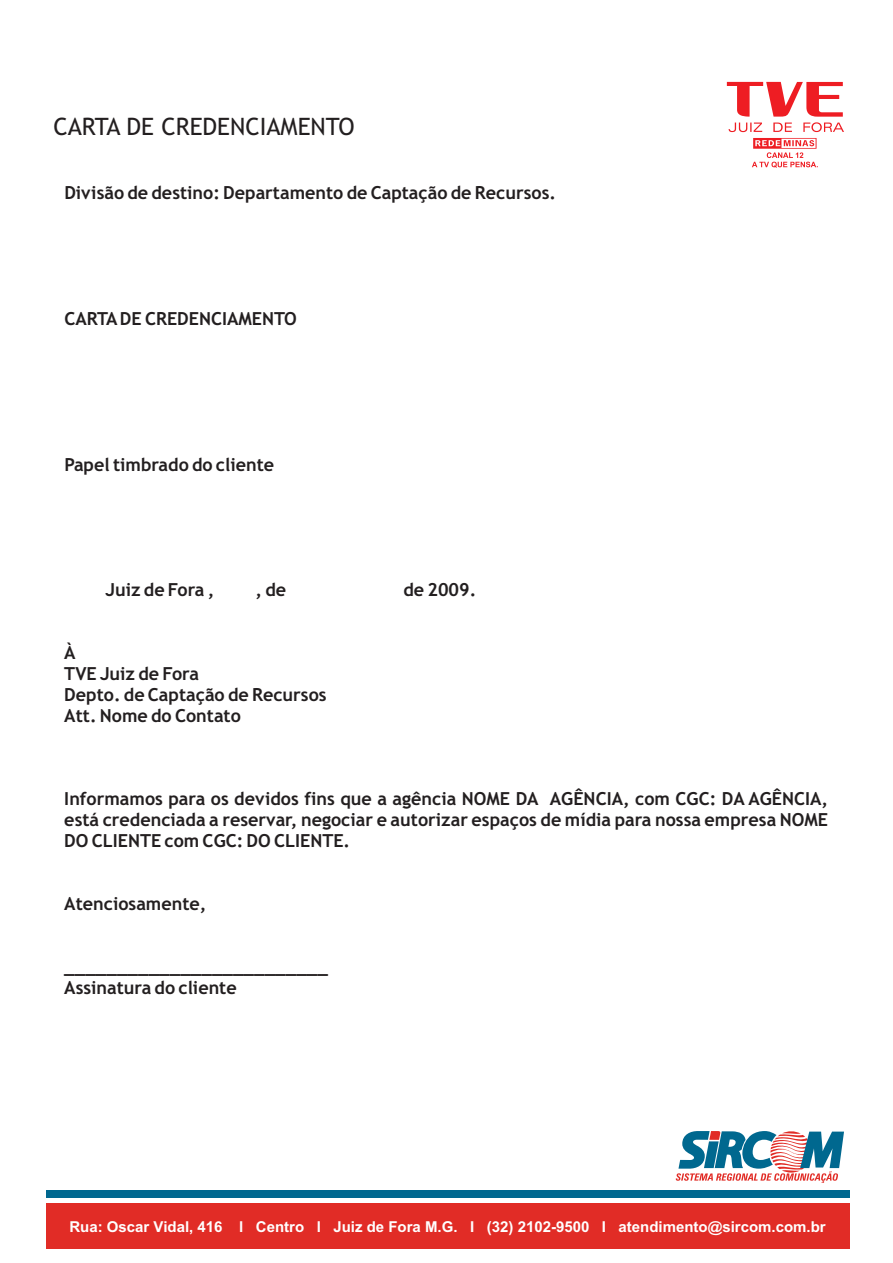
<style>
.page{position:relative;width:893px;height:1263px;background:#fff}
.page>*{position:absolute;margin:0;border:0;box-sizing:border-box;transform-origin:0 0}
.t1{font:24px "Trebuchet MS";color:#231f20}
.t2{font:700 18px/20.9px "Trebuchet MS";color:#231f20}
.t3{font:700 15px "Arial";color:#fff}
</style>
<div class="page">
<svg style="left:676px;top:1131px;width:168px;height:52px"></svg>
<div style="left:46px;top:1190px;width:803px;height:8px;background:#00688f"></div>
<div style="left:46px;top:1204px;width:803px;height:45px;background:#e12c26"></div>
<svg style="left:727px;top:82px;width:117px;height:50px"></svg>
<svg style="left:752px;top:138px;width:66px;height:30px"></svg>
<h1 class="t1" style="left:53px;top:117px;width:303px">CARTA DE CREDENCIAMENTO</h1>
<p class="t2" style="left:64px;top:184px;width:493px">Divisão de destino: Departamento de Captação de Recursos.</p>
<p class="t2" style="left:64px;top:309px;width:234px">CARTADE CREDENCIAMENTO</p>
<p class="t2" style="left:64px;top:456px;width:211px">Papel timbrado do cliente</p>
<p class="t2" style="left:106px;top:581px;width:110px">Juiz de Fora ,</p>
<p class="t2" style="left:256px;top:581px;width:32px">, de</p>
<p class="t2" style="left:403px;top:581px;width:74px">de 2009.</p>
<p class="t2" style="left:64px;top:644px;width:264px">À<br>TVE Juiz de Fora<br>Depto. de Captação de Recursos<br>Att. Nome do Contato</p>
<p class="t2" style="left:64px;top:790px;width:765px;text-align:justify">Informamos para os devidos fins que a agência NOME DA AGÊNCIA, com CGC: DA AGÊNCIA, está credenciada a reservar, negociar e autorizar espaços de mídia para nossa empresa NOME DO CLIENTE com CGC: DO CLIENTE.</p>
<p class="t2" style="left:64px;top:895px;width:144px">Atenciosamente,</p>
<p class="t2" style="left:64px;top:957px;width:265px">_________________________<br>Assinatura do cliente</p>
<p class="t3" style="left:69px;top:1221px;width:758px">Rua: Oscar Vidal, 416 l Centro l Juiz de Fora M.G. I (32) 2102-9500 I atendimento@sircom.com.br</p>
</div>
